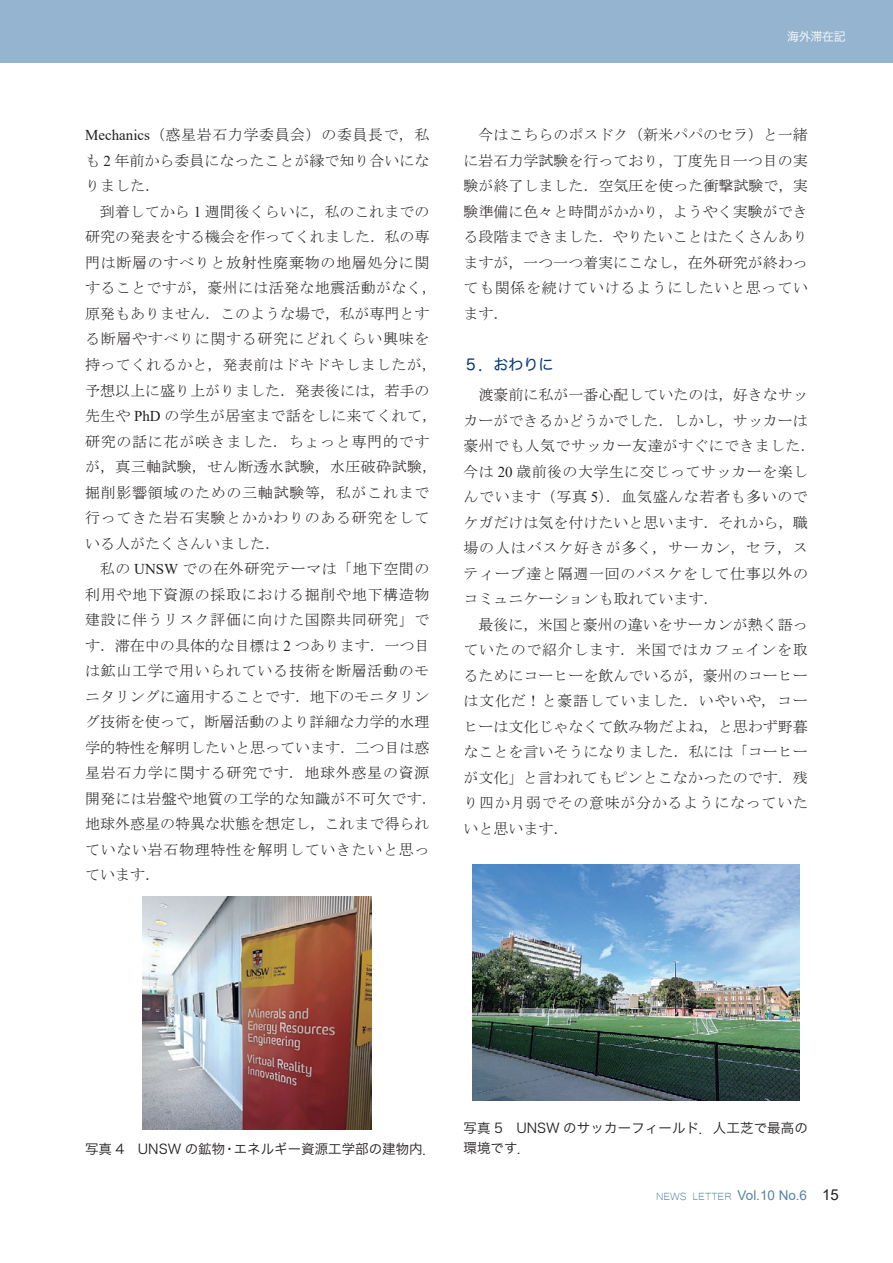
<style>
.page{position:relative;width:893px;height:1263px;background:#fff}
.page>*{position:absolute;margin:0;border:0;box-sizing:border-box;transform-origin:0 0}
.t1{font:15px/25.5px "MS Mincho";letter-spacing:.025em;color:#231f20;text-align:justify}
.t2{font:15px "Hira Maru Pro W4";color:#013572}
.t3{font:13.5px "Hira Kaku Pro W3";color:#231f20}
.t4{font:13.5px "Microsoft Yi Baiti";color:#5483a8}
.t5{font:12px "Hira Kaku Pro W3";letter-spacing:-.03em;color:#fff}
.s1{font-family:"Times New Roman"}
.s2{font-family:"Arial"}
.s3{font-family:"Arial";font-size:15px;color:#231f20}
</style>
<div class="page">
<div style="left:0;top:0;width:893px;height:63px;background:#95b4cf"></div>
<img style="left:143px;top:896px;width:229px;height:233px">
<img style="left:472px;top:864px;width:327px;height:236px">
<p class="t1" style="left:85px;top:122px;width:346px"><span class="s1">Mechanics</span>（惑星岩石力学委員会）の委員長で，私も <span class="s1">2</span> 年前から委員になったことが縁で知り合いになりました．</p>
<p class="t1" style="left:85px;top:199px;width:354px;text-align:left;text-indent:15px">到着してから <span class="s1">1</span> 週間後くらいに，私のこれまでの研究の発表をする機会を作ってくれました．私の専門は断層のすべりと放射性廃棄物の地層処分に関することですが，豪州には活発な地震活動がなく，原発もありません．このような場で，私が専門とする断層やすべりに関する研究にどれくらい興味を持ってくれるかと，発表前はドキドキしましたが，予想以上に盛り上がりました．発表後には，若手の先生や <span class="s1">PhD</span> の学生が居室まで話をしに来てくれて，研究の話に花が咲きました．ちょっと専門的ですが，真三軸試験，せん断透水試験，水圧破砕試験，掘削影響領域のための三軸試験等，私がこれまで行ってきた岩石実験とかかわりのある研究をしている人がたくさんいました．</p>
<p class="t1" style="left:85px;top:556px;width:353px;text-align:left;text-indent:15px">私の <span class="s1">UNSW</span> での在外研究テーマは「地下空間の利用や地下資源の採取における掘削や地下構造物建設に伴うリスク評価に向けた国際共同研究」です．滞在中の具体的な目標は <span class="s1">2</span> つあります．一つ目は鉱山工学で用いられている技術を断層活動のモニタリングに適用することです．地下のモニタリング技術を使って，断層活動のより詳細な力学的水理学的特性を解明したいと思っています．二つ目は惑星岩石力学に関する研究です．地球外惑星の資源開発には岩盤や地質の工学的な知識が不可欠です．地球外惑星の特異な状態を想定し，これまで得られていない岩石物理特性を解明していきたいと思っています．</p>
<p class="t5" style="left:787px;top:26px;width:60px">海外滞在記</p>
<p class="t1" style="left:463px;top:122px;width:346px;text-indent:15px">今はこちらのポスドク（新米パパのセラ）と一緒に岩石力学試験を行っており，丁度先日一つ目の実験が終了しました．空気圧を使った衝撃試験で，実験準備に色々と時間がかかり，ようやく実験ができる段階まできました．やりたいことはたくさんありますが，一つ一つ着実にこなし，在外研究が終わっても関係を続けていけるようにしたいと思っています．</p>
<p class="t2" style="left:463px;top:352px;width:91px">５．おわりに</p>
<p class="t1" style="left:463px;top:382px;width:353px;text-align:left;text-indent:15px">渡豪前に私が一番心配していたのは，好きなサッカーができるかどうかでした．しかし，サッカーは豪州でも人気でサッカー友達がすぐにできました．今は <span class="s1">20</span> 歳前後の大学生に交じってサッカーを楽しんでいます（写真 <span class="s1">5</span>）．血気盛んな若者も多いのでケガだけは気を付けたいと思います．それから，職場の人はバスケ好きが多く，サーカン，セラ，スティーブ達と隔週一回のバスケをして仕事以外のコミュニケーションも取れています．</p>
<p class="t1" style="left:463px;top:611px;width:346px;text-indent:15px">最後に，米国と豪州の違いをサーカンが熱く語っていたので紹介します．米国ではカフェインを取るためにコーヒーを飲んでいるが，豪州のコーヒーは文化だ！と豪語していました．いやいや，コーヒーは文化じゃなくて飲み物だよね，と思わず野暮なことを言いそうになりました．私には「コーヒーが文化」と言われてもピンとこなかったのです．残り四か月弱でその意味が分かるようになっていたいと思います．</p>
<p class="t3" style="left:463px;top:1116px;width:346px">写真 5　UNSW のサッカーフィールド．人工芝で最高の</p>
<p class="t3" style="left:85px;top:1136px;width:353px">写真 4　UNSW の鉱物・エネルギー資源工学部の建物内．</p>
<p class="t3" style="left:463px;top:1136px;width:69px">環境です．</p>
<p class="t4" style="left:656px;top:1188px;width:184px">NEWS LETTER <span class="s2">Vol.10 No.6</span> <span class="s3">15</span></p>
</div>
